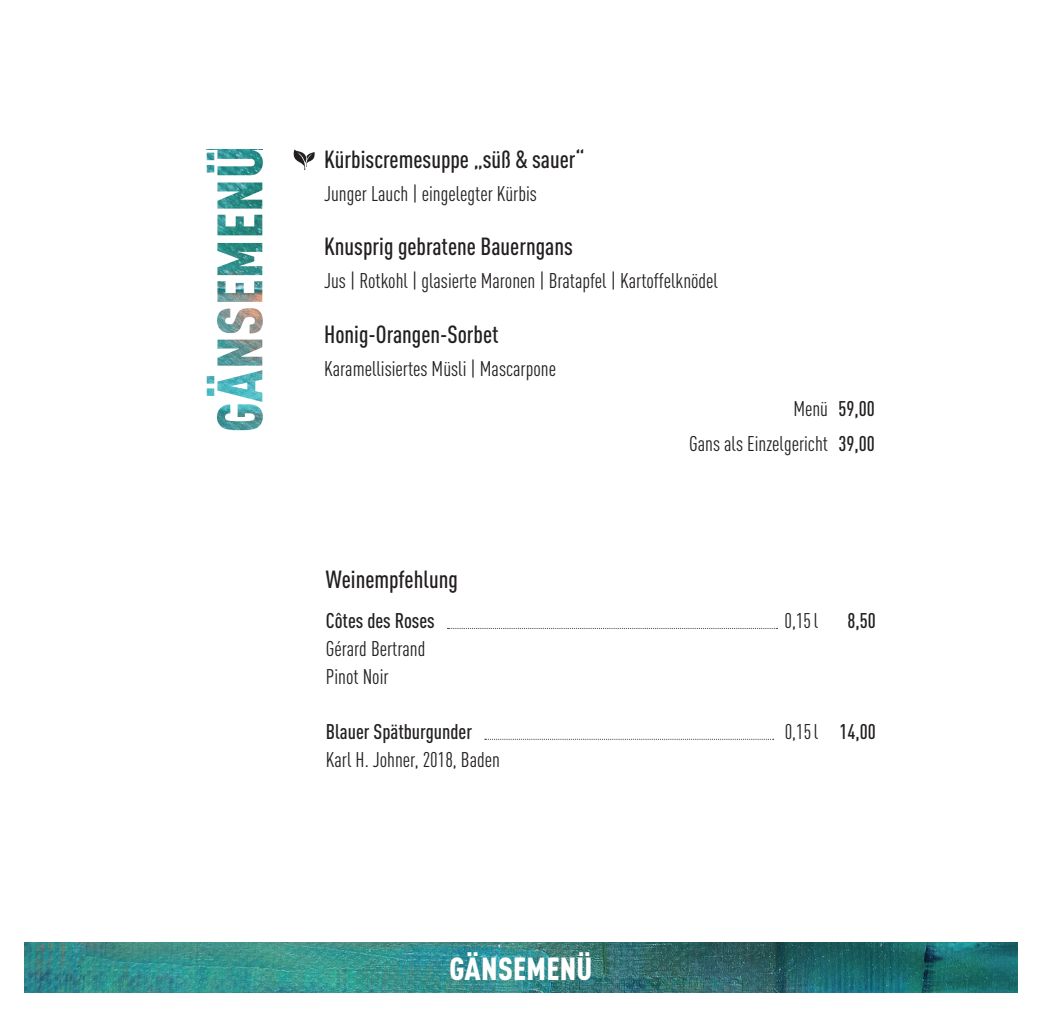
<style>
.page{position:relative;width:1042px;height:1017px;background:#fff}
.page>*{position:absolute;margin:0;border:0;box-sizing:border-box;transform-origin:0 0}
.t1{font:900 condensed 31.5px "DIN Pro";letter-spacing:.01em;color:#fff}
.t2{font:500 condensed 24.5px "DIN Pro";color:#231f20}
.t3{font:condensed 21px/35px "DIN Pro";color:#231f20;text-align:right}
.t4{font:500 condensed 21px "DIN Pro";color:#231f20}
.s1{font-weight:500}
</style>
<div class="page">
<img style="left:25px;top:943px;width:992px;height:49px">
<svg style="left:294px;top:149px;width:21px;height:21px"></svg>
<svg style="left:447px;top:628px;width:330px;height:1px"></svg>
<svg style="left:485px;top:739px;width:288px;height:1px"></svg>
<img style="left:207px;top:150px;width:56px;height:280px">
<p class="t2" style="left:324px;top:141px;width:262px">Kürbiscremesuppe „süß &amp; sauer“</p>
<p class="t3" style="left:324px;top:174px;width:214px">Junger Lauch | eingelegter Kürbis</p>
<p class="t2" style="left:324px;top:229px;width:250px">Knusprig gebratene Bauerngans</p>
<p class="t3" style="left:324px;top:262px;width:395px">Jus | Rotkohl | glasierte Maronen | Bratapfel | Kartoffelknödel</p>
<p class="t2" style="left:324px;top:316px;width:176px">Honig-Orangen-Sorbet</p>
<p class="t3" style="left:324px;top:350px;width:233px">Karamellisiertes Müsli | Mascarpone</p>
<p class="t3" style="left:689px;top:390px;width:187px">Menü <span class="s1">59,00<br></span>Gans als Einzelgericht <span class="s1">39,00</span></p>
<p class="t2" style="left:326px;top:562px;width:134px">Weinempfehlung</p>
<p class="t4" style="left:326px;top:605px;width:110px">Côtes des Roses</p>
<p class="t3" style="left:784px;top:602px;width:35px">0,15 l</p>
<p class="t4" style="left:847px;top:605px;width:30px">8,50</p>
<p class="t3" style="left:326px;top:633px;width:101px;line-height:28px;text-align:left">Gérard Bertrand<br>Pinot Noir</p>
<p class="t4" style="left:326px;top:716px;width:148px">Blauer Spätburgunder</p>
<p class="t3" style="left:785px;top:713px;width:93px">0,15 l <span class="s1">14,00</span></p>
<p class="t3" style="left:326px;top:741px;width:176px">Karl H. Johner, 2018, Baden</p>
<h1 class="t1" style="left:449px;top:944px;width:144px">GÄNSEMENÜ</h1>
</div>
